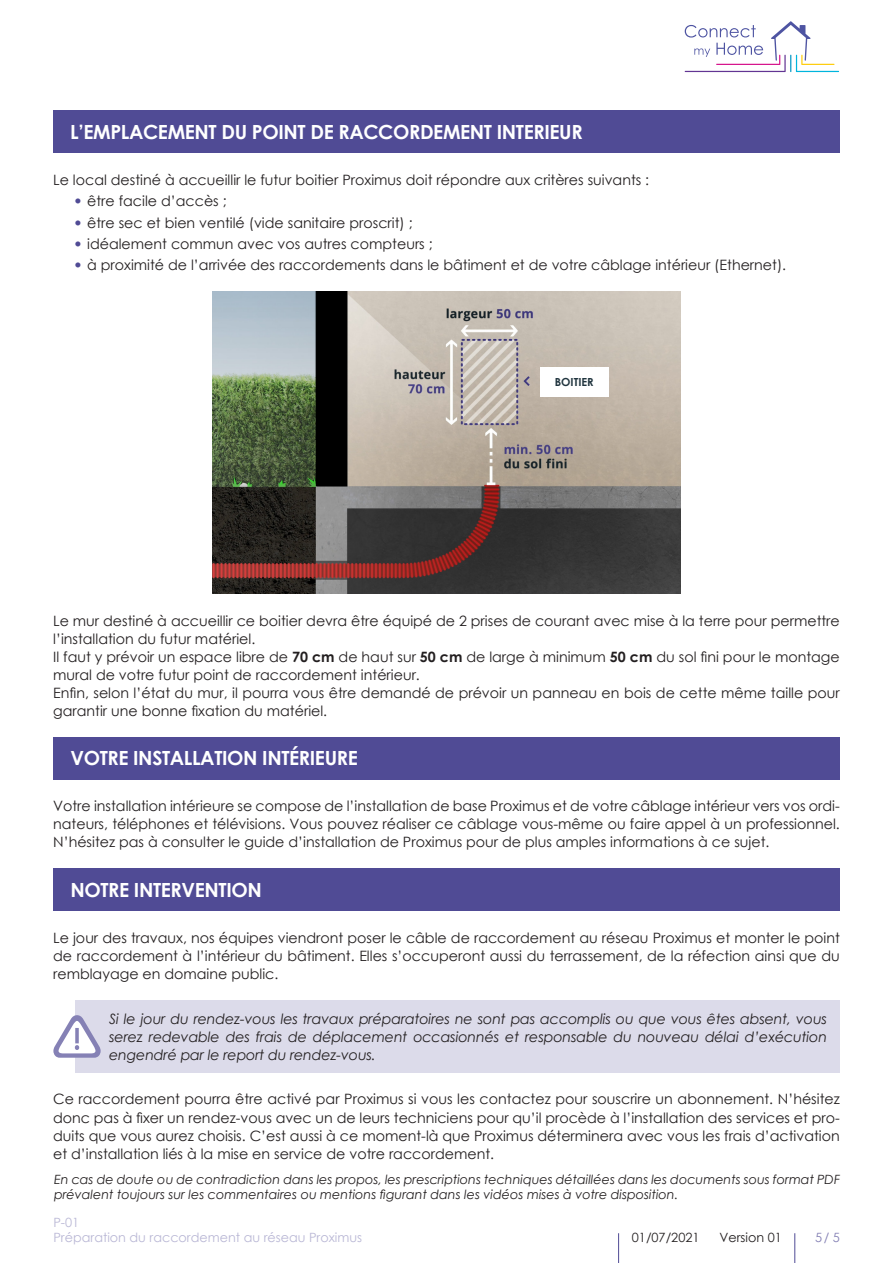
<style>
.page{position:relative;width:893px;height:1263px;background:#fff}
.page>*{position:absolute;margin:0;border:0;box-sizing:border-box;transform-origin:0 0}
.SousTitre02_blanc{font:700 19.5px "Century Gothic";letter-spacing:-.02em;color:#fff}
.TEXTE{font:14.25px/18px "Century Gothic";color:#231f20}
.Infos{font:italic 14.25px/18px "Century Gothic";letter-spacing:-.01em;color:#231f20;text-align:justify}
.avertissement_vidéo{font:italic 12.75px/15px "Century Gothic";color:#231f20}
.t1{font:12.75px/14.2px "Century Gothic";color:#b9b7d5}
.t2{font:12.75px "Century Gothic";color:#231f20}
.t3{font:12.75px "Century Gothic";color:#8581b5}
.TEXTE-2{font:700 11.1px "Century Gothic";color:#21353f}
.s1{font-family:"Avenir LT Std";font-weight:800;color:#504b95}
.s2{font-weight:700}
</style>
<div class="page">
<hr style="left:794px;top:1233px;width:1px;height:30px;background:#504b95">
<hr style="left:618px;top:1233px;width:1px;height:30px;background:#504b95">
<svg style="left:685px;top:21px;width:154px;height:51px"></svg>
<div style="left:53px;top:111px;width:787px;height:42px;background:#504b95"></div>
<img style="left:213px;top:292px;width:467px;height:302px">
<div style="left:540px;top:367px;width:68px;height:30px;background:#fff"></div>
<div style="left:53px;top:737px;width:787px;height:42px;background:#504b95"></div>
<div style="left:53px;top:868px;width:787px;height:43px;background:#504b95"></div>
<div style="left:75px;top:1000px;width:765px;height:72px;background:#dcdbea"></div>
<svg style="left:53px;top:1015px;width:48px;height:43px"></svg>
<p class="SousTitre02_blanc" style="left:70px;top:117px;width:514px">L’EMPLACEMENT DU POINT DE RACCORDEMENT INTERIEUR</p>
<p class="TEXTE" style="left:53px;top:171px;width:598px">Le local destiné à accueillir le futur boitier Proximus doit répondre aux critères suivants :</p>
<p class="TEXTE" style="left:74px;top:192px;width:154px"><span class="s1">•</span> être facile d’accès ;</p>
<p class="TEXTE" style="left:74px;top:213px;width:340px"><span class="s1">•</span> être sec et bien ventilé (vide sanitaire proscrit) ;</p>
<p class="TEXTE" style="left:74px;top:235px;width:360px"><span class="s1">•</span> idéalement commun avec vos autres compteurs ;</p>
<p class="TEXTE" style="left:74px;top:256px;width:713px"><span class="s1">•</span> à proximité de l’arrivée des raccordements dans le bâtiment et de votre câblage intérieur (Ethernet).</p>
<p class="TEXTE-2" style="left:555px;top:373px;width:40px">BOITIER</p>
<p class="TEXTE" style="left:53px;top:611px;width:788px">Le mur destiné à accueillir ce boitier devra être équipé de 2 prises de courant avec mise à la terre pour permettre l’installation du futur matériel.</p>
<p class="TEXTE" style="left:53px;top:647px;width:788px">Il faut y prévoir un espace libre de <span class="s2">70 cm</span> de haut sur <span class="s2">50 cm</span> de large à minimum <span class="s2">50 cm</span> du sol fini pour le montage mural de votre futur point de raccordement intérieur.</p>
<p class="TEXTE" style="left:53px;top:683px;width:788px">Enfin, selon l’état du mur, il pourra vous être demandé de prévoir un panneau en bois de cette même taille pour garantir une bonne fixation du matériel.</p>
<p class="SousTitre02_blanc" style="left:70px;top:743px;width:289px">VOTRE INSTALLATION INTÉRIEURE</p>
<p class="TEXTE" style="left:53px;top:797px;width:788px;text-align:justify">Votre installation intérieure se compose de l’installation de base Proximus et de votre câblage intérieur vers vos ordi&shy;nateurs, téléphones et télévisions. Vous pouvez réaliser ce câblage vous-même ou faire appel à un professionnel.<br>N’hésitez pas à consulter le guide d’installation de Proximus pour de plus amples informations à ce sujet.</p>
<p class="SousTitre02_blanc" style="left:70px;top:875px;width:193px">NOTRE INTERVENTION</p>
<p class="TEXTE" style="left:53px;top:929px;width:788px;text-align:justify">Le jour des travaux, nos équipes viendront poser le câble de raccordement au réseau Proximus et monter le point de raccordement à l’intérieur du bâtiment. Elles s’occuperont aussi du terrassement, de la réfection ainsi que du remblayage en domaine public.</p>
<p class="Infos" style="left:109px;top:1009px;width:719px">Si le jour du rendez-vous les travaux préparatoires ne sont pas accomplis ou que vous êtes absent, vous serez redevable des frais de déplacement occasionnés et responsable du nouveau délai d’exécution engendré par le report du rendez-vous.</p>
<p class="TEXTE" style="left:53px;top:1090px;width:788px;text-align:justify">Ce raccordement pourra être activé par Proximus si vous les contactez pour souscrire un abonnement. N’hésitez donc pas à fixer un rendez-vous avec un de leurs techniciens pour qu’il procède à l’installation des services et pro&shy;duits que vous aurez choisis. C’est aussi à ce moment-là que Proximus déterminera avec vous les frais d’activation et d’installation liés à la mise en service de votre raccordement.</p>
<p class="avertissement_vidéo" style="left:54px;top:1172px;width:788px">En cas de doute ou de contradiction dans les propos, les prescriptions techniques détaillées dans les documents sous format PDF prévalent toujours sur les commentaires ou mentions figurant dans les vidéos mises à votre disposition.</p>
<p class="t1" style="left:53px;top:1215px;width:310px">P-01<br>Préparation du raccordement au réseau Proximus</p>
<p class="t2" style="left:632px;top:1228px;width:69px">01/07/2021</p>
<p class="t2" style="left:719px;top:1228px;width:64px">Version 01</p>
<p class="t3" style="left:815px;top:1228px;width:26px">5/ 5</p>
</div>
